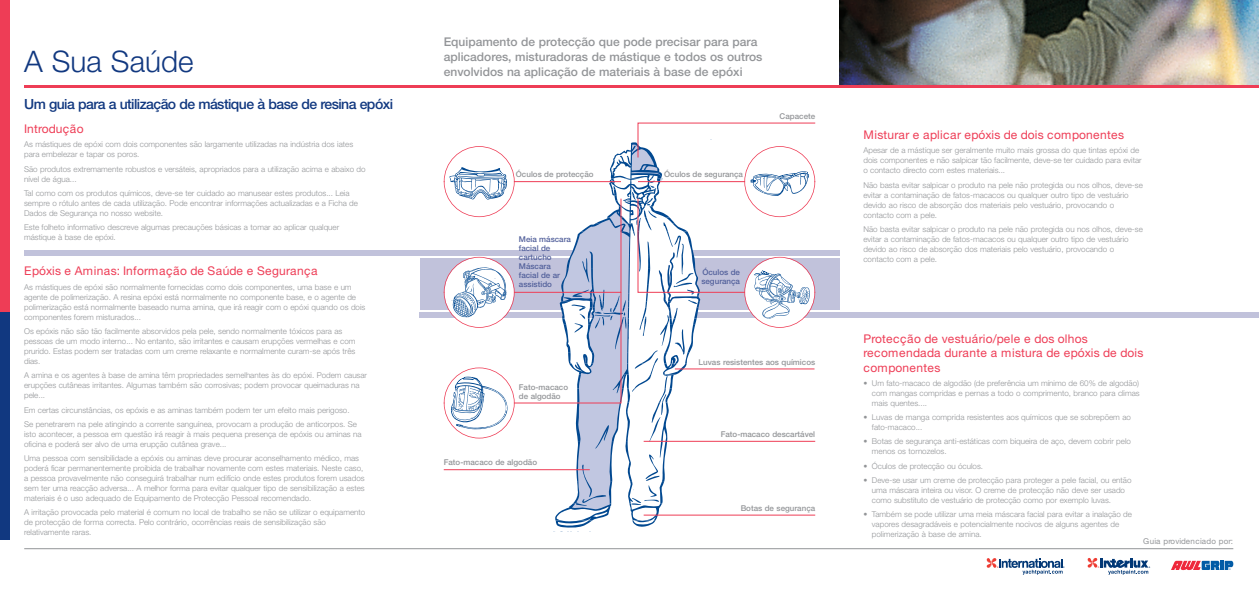
<style>
.page{position:relative;width:1259px;height:596px;background:#fff}
.page>*{position:absolute;margin:0;border:0;box-sizing:border-box;transform-origin:0 0}
.t1{font:300 29.7px "Helvetica Neue";color:#113880}
.t2{font:500 14px "Helvetica Neue";letter-spacing:-.04em;color:#113880}
.t3{font:12px/14px "Helvetica Neue";letter-spacing:.025em;color:#ee3d56}
.t4{font:500 12px/15px "Helvetica Neue";color:#939598}
.t5{font:300 8px/10px "Helvetica Neue";color:#939598}
.t6{font:500 8px/9px "Helvetica Neue";color:#939598}
.t7{font:500 8px/9px "Helvetica Neue";color:#52609b}
.t8{font:8px "Helvetica Neue";letter-spacing:.025em;color:#939598}
</style>
<div class="page">
<div style="left:420px;top:312px;width:839px;height:5px;background:#c1c2db"></div>
<div style="left:0;top:0;width:10px;height:312px;background:#ee3d56"></div>
<div style="left:0;top:312px;width:10px;height:227px;background:#113880"></div>
<div style="left:24px;top:249px;width:815px;height:6px;background:#c1c2db"></div>
<div style="left:420px;top:258px;width:419px;height:51px;background:#c1c2db"></div>
<svg style="left:443px;top:122px;width:373px;height:406px"></svg>
<img style="left:839px;top:0;width:420px;height:85px">
<hr style="left:839px;top:85px;width:420px;height:3px;background:#ee3d56">
<hr style="left:420px;top:85px;width:419px;height:3px;background:#ee3d56">
<hr style="left:24px;top:85px;width:396px;height:3px;background:#ee3d56">
<svg style="left:986px;top:558px;width:78px;height:16px"></svg>
<svg style="left:1087px;top:558px;width:63px;height:16px"></svg>
<svg style="left:1171px;top:560px;width:62px;height:10px"></svg>
<hr style="left:24px;top:548px;width:1209px;height:1px;background:#939598">
<h1 class="t1" style="left:24px;top:51px;width:171px">A Sua Saúde</h1>
<h2 class="t2" style="left:24px;top:99px;width:370px">Um guia para a utilização de mástique à base de resina epóxi</h2>
<h3 class="t3" style="left:24px;top:123px;width:61px">Introdução</h3>
<p class="t5" style="left:24px;top:140px;width:331px">As mástiques de epóxi com dois componentes são largamente utilizadas na indústria dos iates para embelezar e tapar os poros.</p>
<p class="t5" style="left:24px;top:164px;width:343px">São produtos extremamente robustos e versáteis, apropriados para a utilização acima e abaixo do nível de água...</p>
<p class="t5" style="left:24px;top:189px;width:335px">Tal como com os produtos químicos, deve-se ter cuidado ao manusear estes produtos... Leia sempre o rótulo antes de cada utilização. Pode encontrar informações actualizadas e a Ficha de<br>Dados de Segurança no nosso website.</p>
<p class="t5" style="left:24px;top:223px;width:317px">Este folheto informativo descreve algumas precauções básicas a tomar ao aplicar qualquer mástique à base de epóxi.</p>
<h3 class="t3" style="left:24px;top:265px;width:295px">Epóxis e Aminas: Informação de Saúde e Segurança</h3>
<p class="t5" style="left:24px;top:282px;width:343px">As mástiques de epóxi são normalmente fornecidas como dois componentes, uma base e um agente de polimerização. A resina epóxi está normalmente no componente base, e o agente de polimerização está normalmente baseado numa amina, que irá reagir com o epóxi quando os dois componentes forem misturados...</p>
<p class="t5" style="left:24px;top:326px;width:333px">Os epóxis não são tão facilmente absorvidos pela pele, sendo normalmente tóxicos para as pessoas de um modo interno... No entanto, são irritantes e causam erupções vermelhas e com prurido. Estas podem ser tratadas com um creme relaxante e normalmente curam-se após três dias.</p>
<p class="t5" style="left:24px;top:371px;width:344px">A amina e os agentes à base de amina têm propriedades semelhantes às do epóxi. Podem causar erupções cutâneas irritantes. Algumas também são corrosivas; podem provocar queimaduras na pele...</p>
<p class="t5" style="left:24px;top:403px;width:334px;line-height:14.3px">Em certas circunstâncias, os epóxis e as aminas também podem ter um efeito mais perigoso.<br>Se penetrarem na pele atingindo a corrente sanguínea, provocam a produção de anticorpos. Se</p>
<p class="t5" style="left:24px;top:429px;width:339px">isto acontecer, a pessoa em questão irá reagir à mais pequena presença de epóxis ou aminas na oficina e poderá ser alvo de uma erupção cutânea grave...</p>
<p class="t5" style="left:24px;top:453px;width:342px">Uma pessoa com sensibilidade a epóxis ou aminas deve procurar aconselhamento médico, mas poderá ficar permanentemente proibida de trabalhar novamente com estes materiais. Neste caso, a pessoa provavelmente não conseguirá trabalhar num edifício onde estes produtos forem usados sem ter uma reacção adversa... A melhor forma para evitar qualquer tipo de sensibilização a estes materiais é o uso adequado de Equipamento de Protecção Pessoal recomendado.</p>
<p class="t5" style="left:24px;top:508px;width:343px">A irritação provocada pelo material é comum no local de trabalho se não se utilizar o equipamento de protecção de forma correcta. Pelo contrário, ocorrências reais de sensibilização são relativamente raras.</p>
<h3 class="t4" style="left:444px;top:35px;width:320px">Equipamento de protecção que pode precisar para para aplicadores, misturadoras de mástique e todos os outros envolvidos na aplicação de materiais à base de epóxi</h3>
<p class="t6" style="left:779px;top:112px;width:37px">Capacete</p>
<p class="t6" style="left:516px;top:171px;width:79px">Óculos de protecção</p>
<p class="t6" style="left:664px;top:171px;width:80px">Óculos de segurança</p>
<p class="t7" style="left:519px;top:235px;width:54px">Meia máscara facial de cartucho<br>Máscara facial de ar assistido</p>
<p class="t7" style="left:701px;top:268px;width:40px">Óculos de segurança</p>
<p class="t6" style="left:519px;top:383px;width:51px">Fato-macaco de algodão</p>
<p class="t6" style="left:444px;top:458px;width:95px">Fato-macaco de algodão</p>
<p class="t6" style="left:698px;top:358px;width:118px">Luvas resistentes aos químicos</p>
<p class="t6" style="left:720px;top:430px;width:96px">Fato-macaco descartável</p>
<p class="t6" style="left:740px;top:504px;width:76px">Botas de segurança</p>
<h3 class="t3" style="left:863px;top:129px;width:262px">Misturar e aplicar epóxis de dois componentes</h3>
<p class="t5" style="left:863px;top:146px;width:280px">Apesar de a mástique ser geralmente muito mais grossa do que tintas epóxi de dois componentes e não salpicar tão facilmente, deve-se ter cuidado para evitar o contacto directo com estes materiais...</p>
<p class="t5" style="left:863px;top:180px;width:281px">Não basta evitar salpicar o produto na pele não protegida ou nos olhos, deve-se evitar a contaminação de fatos-macacos ou qualquer outro tipo de vestuário devido ao risco de absorção dos materiais pelo vestuário, provocando o contacto com a pele.</p>
<p class="t5" style="left:863px;top:225px;width:281px">Não basta evitar salpicar o produto na pele não protegida ou nos olhos, deve-se evitar a contaminação de fatos-macacos ou qualquer outro tipo de vestuário devido ao risco de absorção dos materiais pelo vestuário, provocando o contacto com a pele.</p>
<h3 class="t3" style="left:863px;top:333px;width:281px">Protecção de vestuário/pele e dos olhos recomendada durante a mistura de epóxis de dois componentes</h3>
<p class="t5" style="left:872px;top:378px;width:269px;text-align:justify;text-indent:-9px">• Um fato-macaco de algodão (de preferência um mínimo de 60% de algodão) com mangas compridas e pernas a todo o comprimento, branco para climas mais quentes....</p>
<p class="t5" style="left:872px;top:412px;width:260px;text-indent:-9px">• Luvas de manga comprida resistentes aos químicos que se sobrepõem ao fato-macaco...</p>
<p class="t5" style="left:872px;top:437px;width:260px;text-indent:-9px">• Botas de segurança anti-estáticas com biqueira de aço, devem cobrir pelo menos os tornozelos.</p>
<p class="t5" style="left:863px;top:461px;width:121px">• Óculos de protecção ou óculos.</p>
<p class="t5" style="left:872px;top:475px;width:261px;text-indent:-8px">• Deve-se usar um creme de protecção para proteger a pele facial, ou então uma máscara inteira ou visor. O creme de protecção não deve ser usado como substituto de vestuário de protecção como por exemplo luvas.</p>
<p class="t5" style="left:872px;top:509px;width:262px;text-indent:-8px">• Também se pode utilizar uma meia máscara facial para evitar a inalação de vapores desagradáveis e potencialmente nocivos de alguns agentes de polimerização à base de amina.</p>
<p class="t8" style="left:1143px;top:537px;width:91px">Guia providenciado por:</p>
</div>
